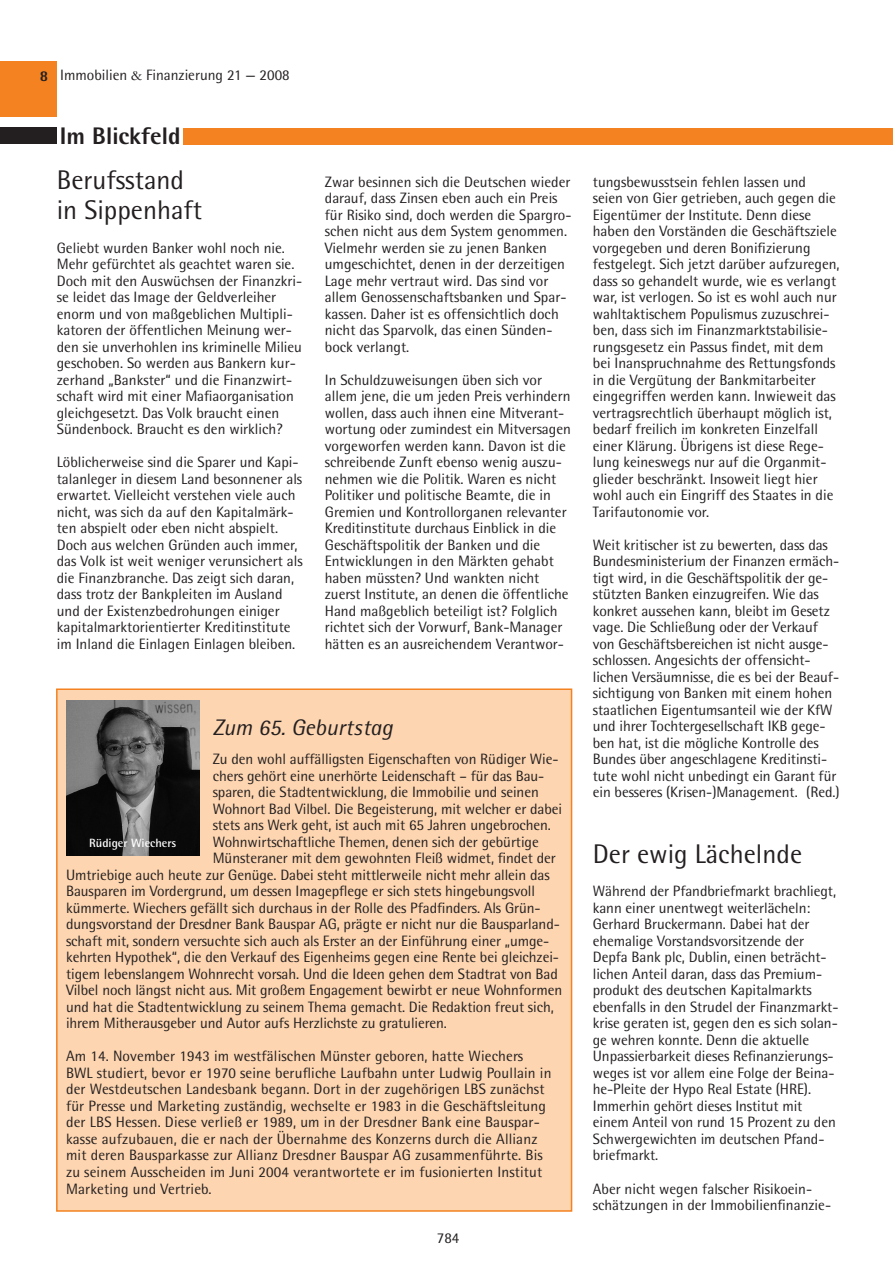
<style>
.page{position:relative;width:893px;height:1273px;background:#fff}
.page>*{position:absolute;margin:0;border:0;box-sizing:border-box;transform-origin:0 0}
.t1{font:27px/30px "Rotis Semi Sans";color:#231f20}
.t2{font:800 24px "Rotis Semi Sans";color:#231f20}
.t3{font:italic 22.5px "Rotis Semi Sans";color:#231f20}
.t4{font:15px/16.5px "Rotis Semi Sans";color:#231f20}
.t5{font:700 12px "Rotis Semi Sans";color:#fff}
.s1{font-weight:800}
.s2{font-family:"Garamond"}
</style>
<div class="page">
<div style="left:0;top:62px;width:57px;height:55px;background:#f58220"></div>
<div style="left:0;top:127px;width:57px;height:17px;background:#231f20"></div>
<div style="left:57px;top:689px;width:514px;height:522px;background:#fdd5b0"></div>
<div style="left:56px;top:688px;width:516px;height:523px;border:2px solid #f58220"></div>
<img style="left:66px;top:701px;width:134px;height:154px">
<div style="left:183px;top:128px;width:710px;height:16px;background:#f58220"></div>
<p class="t4" style="left:40px;top:67px;width:251px"><span class="s1">8</span> Immobilien <span class="s2">&amp;</span> Finanzierung 21 — 2008</p>
<h2 class="t2" style="left:60px;top:121px;width:122px">Im Blickfeld</h2>
<h1 class="t1" style="left:57px;top:165px;width:147px">Berufsstand in Sippenhaft</h1>
<p class="t4" style="left:57px;top:239px;width:247px">Geliebt wurden Banker wohl noch nie.<br>Mehr gefürchtet als geachtet waren sie.<br>Doch mit den Auswüchsen der Finanzkri&shy;se leidet das Image der Geldverleiher enorm und von maßgeblichen Multipli&shy;katoren der öffentlichen Meinung wer&shy;den sie unverhohlen ins kriminelle Milieu geschoben. So werden aus Bankern kur&shy;zerhand „Bankster“ und die Finanzwirt&shy;schaft wird mit einer Mafiaorganisation gleichgesetzt. Das Volk braucht einen Sündenbock. Braucht es den wirklich?</p>
<p class="t4" style="left:57px;top:454px;width:247px">Löblicherweise sind die Sparer und Kapi&shy;talanleger in diesem Land besonnener als erwartet. Vielleicht verstehen viele auch nicht, was sich da auf den Kapitalmärk&shy;ten abspielt oder eben nicht abspielt.<br>Doch aus welchen Gründen auch immer, das Volk ist weit weniger verunsichert als die Finanzbranche. Das zeigt sich daran, dass trotz der Bankpleiten im Ausland und der Existenzbedrohungen einiger kapitalmarktorientierter Kreditinstitute im Inland die Einlagen Einlagen bleiben.</p>
<p class="t4" style="left:325px;top:173px;width:248px">Zwar besinnen sich die Deutschen wieder darauf, dass Zinsen eben auch ein Preis für Risiko sind, doch werden die Spargro&shy;schen nicht aus dem System genommen.<br>Vielmehr werden sie zu jenen Banken umgeschichtet, denen in der derzeitigen Lage mehr vertraut wird. Das sind vor allem Genossenschaftsbanken und Spar&shy;kassen. Daher ist es offensichtlich doch nicht das Sparvolk, das einen Sünden&shy;bock verlangt.</p>
<p class="t4" style="left:325px;top:371px;width:248px">In Schuldzuweisungen üben sich vor allem jene, die um jeden Preis verhindern wollen, dass auch ihnen eine Mitverant&shy;wortung oder zumindest ein Mitversagen vorgeworfen werden kann. Davon ist die schreibende Zunft ebenso wenig auszu&shy;nehmen wie die Politik. Waren es nicht Politiker und politische Beamte, die in Gremien und Kontrollorganen relevanter Kreditinstitute durchaus Einblick in die Geschäftspolitik der Banken und die Entwicklungen in den Märkten gehabt haben müssten? Und wankten nicht zuerst Institute, an denen die öffentliche Hand maßgeblich beteiligt ist? Folglich richtet sich der Vorwurf, Bank-Manager hätten es an ausreichendem Verantwor-</p>
<h3 class="t3" style="left:213px;top:713px;width:181px">Zum 65. Geburtstag</h3>
<p class="t4" style="left:213px;top:751px;width:347px">Zu den wohl auffälligsten Eigenschaften von Rüdiger Wie-</p>
<p class="t4" style="left:213px;top:767px;width:333px">chers gehört eine unerhörte Leidenschaft – für das Bau-</p>
<p class="t4" style="left:213px;top:784px;width:327px">sparen, die Stadtentwicklung, die Immobilie und seinen</p>
<p class="t4" style="left:213px;top:800px;width:351px">Wohnort Bad Vilbel. Die Begeisterung, mit welcher er dabei</p>
<p class="t4" style="left:213px;top:817px;width:340px">stets ans Werk geht, ist auch mit 65 Jahren ungebrochen.</p>
<p class="t4" style="left:213px;top:833px;width:327px">Wohnwirtschaftliche Themen, denen sich der gebürtige</p>
<p class="t4" style="left:213px;top:850px;width:345px">Münsteraner mit dem gewohnten Fleiß widmet, findet der</p>
<p class="t4" style="left:66px;top:866px;width:485px">Umtriebige auch heute zur Genüge. Dabei steht mittlerweile nicht mehr allein das</p>
<p class="t4" style="left:66px;top:883px;width:470px">Bausparen im Vordergrund, um dessen Imagepflege er sich stets hingebungsvoll</p>
<p class="t4" style="left:66px;top:899px;width:476px">kümmerte. Wiechers gefällt sich durchaus in der Rolle des Pfadfinders. Als Grün-</p>
<p class="t4" style="left:66px;top:916px;width:495px">dungsvorstand der Dresdner Bank Bauspar AG, prägte er nicht nur die Bausparland-</p>
<p class="t4" style="left:66px;top:932px;width:485px">schaft mit, sondern versuchte sich auch als Erster an der Einführung einer „umge-</p>
<p class="t4" style="left:66px;top:949px;width:494px">kehrten Hypothek“, die den Verkauf des Eigenheims gegen eine Rente bei gleichzei-</p>
<p class="t4" style="left:66px;top:965px;width:493px">tigem lebenslangem Wohnrecht vorsah. Und die Ideen gehen dem Stadtrat von Bad</p>
<p class="t4" style="left:66px;top:982px;width:497px">Vilbel noch längst nicht aus. Mit großem Engagement bewirbt er neue Wohnformen</p>
<p class="t4" style="left:66px;top:998px;width:489px">und hat die Stadtentwicklung zu seinem Thema gemacht. Die Redaktion freut sich,</p>
<p class="t4" style="left:66px;top:1015px;width:382px">ihrem Mitherausgeber und Autor aufs Herzlichste zu gratulieren.</p>
<p class="t4" style="left:66px;top:1048px;width:487px">Am 14. November 1943 im westfälischen Münster geboren, hatte Wiechers BWL studiert, bevor er 1970 seine berufliche Laufbahn unter Ludwig Poullain in der Westdeutschen Landesbank begann. Dort in der zugehörigen LBS zunächst für Presse und Marketing zuständig, wechselte er 1983 in die Geschäftsleitung der LBS Hessen. Diese verließ er 1989, um in der Dresdner Bank eine Bauspar&shy;kasse aufzubauen, die er nach der Übernahme des Konzerns durch die Allianz mit deren Bausparkasse zur Allianz Dresdner Bauspar AG zusammenführte. Bis zu seinem Ausscheiden im Juni 2004 verantwortete er im fusionierten Institut Marketing und Vertrieb.</p>
<p class="t5" style="left:89px;top:835px;width:88px">Rüdiger Wiechers</p>
<p class="t4" style="left:437px;top:1229px;width:24px">784</p>
<p class="t4" style="left:593px;top:173px;width:248px">tungsbewusstsein fehlen lassen und seien von Gier getrieben, auch gegen die Eigentümer der Institute. Denn diese haben den Vorständen die Geschäftsziele vorgegeben und deren Bonifizierung festgelegt. Sich jetzt darüber aufzuregen, dass so gehandelt wurde, wie es verlangt war, ist verlogen. So ist es wohl auch nur wahltaktischem Populismus zuzuschrei&shy;ben, dass sich im Finanzmarktstabilisie&shy;rungsgesetz ein Passus findet, mit dem bei Inanspruchnahme des Rettungsfonds in die Vergütung der Bankmitarbeiter eingegriffen werden kann. Inwieweit das vertragsrechtlich überhaupt möglich ist, bedarf freilich im konkreten Einzelfall einer Klärung. Übrigens ist diese Rege&shy;lung keineswegs nur auf die Organmit&shy;glieder beschränkt. Insoweit liegt hier wohl auch ein Eingriff des Staates in die Tarifautonomie vor.</p>
<p class="t4" style="left:593px;top:536px;width:248px">Weit kritischer ist zu bewerten, dass das Bundesministerium der Finanzen ermäch&shy;tigt wird, in die Geschäftspolitik der ge&shy;stützten Banken einzugreifen. Wie das konkret aussehen kann, bleibt im Gesetz vage. Die Schließung oder der Verkauf von Geschäftsbereichen ist nicht ausge&shy;schlossen. Angesichts der offensicht&shy;lichen Versäumnisse, die es bei der Beauf&shy;sichtigung von Banken mit einem hohen staatlichen Eigentumsanteil wie der KfW und ihrer Tochtergesellschaft IKB gege&shy;ben hat, ist die mögliche Kontrolle des Bundes über angeschlagene Kreditinsti&shy;tute wohl nicht unbedingt ein Garant für ein besseres (Krisen-)Management. (Red.)</p>
<h1 class="t1" style="left:593px;top:839px;width:211px">Der ewig Lächelnde</h1>
<p class="t4" style="left:593px;top:883px;width:247px">Während der Pfandbriefmarkt brachliegt, kann einer unentwegt weiterlächeln:<br>Gerhard Bruckermann. Dabei hat der ehemalige Vorstandsvorsitzende der Depfa Bank plc, Dublin, einen beträcht&shy;lichen Anteil daran, dass das Premium&shy;produkt des deutschen Kapitalmarkts ebenfalls in den Strudel der Finanzmarkt&shy;krise geraten ist, gegen den es sich solan&shy;ge wehren konnte. Denn die aktuelle Unpassierbarkeit dieses Refinanzierungs&shy;weges ist vor allem eine Folge der Beina&shy;he-Pleite der Hypo Real Estate (HRE).<br>Immerhin gehört dieses Institut mit einem Anteil von rund 15 Prozent zu den Schwergewichten im deutschen Pfand&shy;briefmarkt.</p>
<p class="t4" style="left:593px;top:1180px;width:240px">Aber nicht wegen falscher Risikoein&shy;schätzungen in der Immobilienfinanzie-</p>
</div>
